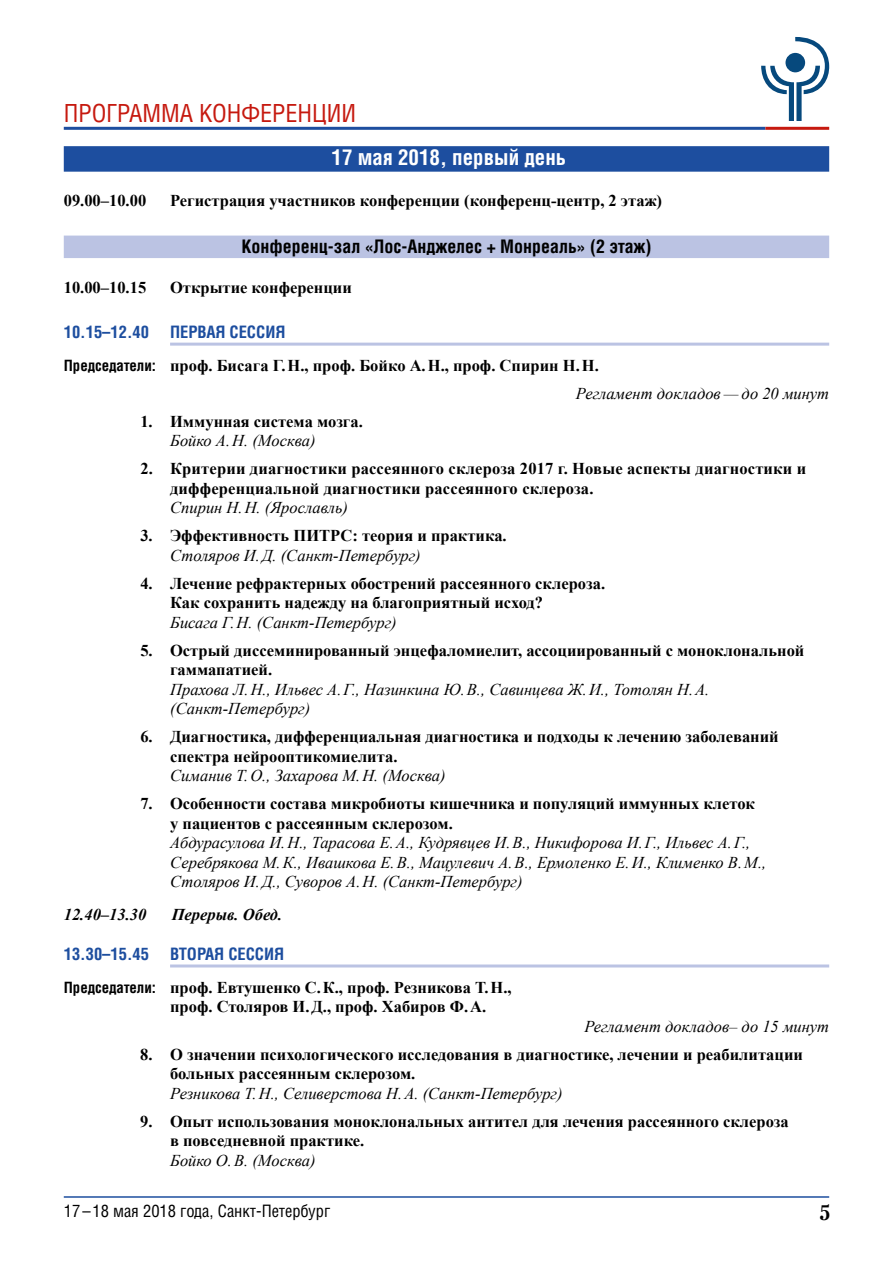
<style>
.page{position:relative;width:893px;height:1263px;background:#fff}
.page>*{position:absolute;margin:0;border:0;box-sizing:border-box;transform-origin:0 0}
.t1{font:24px "DP Letterica Condensed";color:#c6190f}
.t2{font:700 21px "DP Letterica Condensed";color:#fff}
.t3{font:700 21px "DP Petersburg";color:#000}
.t4{font:700 18px "DP Letterica Condensed";color:#000}
.t5{font:700 16.5px/19.5px "Times New Roman";color:#000}
.t6{font:italic 16.5px/19.5px "Times New Roman";color:#000}
.t7{font:700 16.5px "DP Letterica Condensed";color:#1d4e9f}
.t8{font:16.5px "DP Letterica Condensed";color:#000}
.t9{font:italic 700 16.5px "Times New Roman";color:#000}
.s1{font-family:"DP Letterica Condensed";font-size:15px}
.s2{font-weight:400;font-style:italic}
</style>
<div class="page">
<svg style="left:761px;top:37px;width:68px;height:83px"></svg>
<hr style="left:64px;top:127px;width:701px;height:3px;background:#1d4e9f">
<hr style="left:765px;top:127px;width:64px;height:3px;background:#c6190f">
<hr style="left:64px;top:1196px;width:765px;height:2px;background:#1d4e9f">
<div style="left:64px;top:146px;width:765px;height:26px;background:#1d4e9f"></div>
<div style="left:64px;top:236px;width:765px;height:22px;background:#bbc3e3"></div>
<hr style="left:170px;top:343px;width:659px;height:3px;background:#bbc3e3">
<hr style="left:170px;top:964px;width:659px;height:3px;background:#bbc3e3">
<h1 class="t1" style="left:64px;top:99px;width:294px">ПРОГРАММА КОНФЕРЕНЦИИ</h1>
<p class="t2" style="left:332px;top:145px;width:236px">17 мая 2018, первый день</p>
<p class="t5" style="left:64px;top:190px;width:84px">09.00–10.00</p>
<p class="t5" style="left:170px;top:190px;width:494px">Регистрация участников конференции (конференц-центр, 2 этаж)</p>
<p class="t4" style="left:241px;top:235px;width:412px">Конференц-зал «Лос-Анджелес + Монреаль» (2 этаж)</p>
<p class="t5" style="left:64px;top:278px;width:84px">10.00–10.15</p>
<p class="t5" style="left:170px;top:278px;width:183px">Открытие конференции</p>
<p class="t7" style="left:64px;top:322px;width:87px">10.15–12.40</p>
<p class="t7" style="left:170px;top:322px;width:117px">Первая сессия</p>
<p class="t5" style="left:576px;top:351px;width:255px;line-height:28px;text-indent:-512px"><span class="s1">Председатели:</span> проф. Бисага Г. Н., проф. Бойко А. Н., проф. Спирин Н. Н.<br><span class="s2">Регламент докладов — до 20 минут</span></p>
<p class="t5" style="left:140px;top:411px;width:224px">1. Иммунная система мозга.</p>
<p class="t6" style="left:170px;top:430px;width:147px">Бойко А.Н. (Москва)</p>
<p class="t5" style="left:170px;top:458px;width:638px;text-indent:-30px">2. Критерии диагностики рассеянного склероза 2017 г. Новые аспекты диагностики и дифференциальной диагностики рассеянного склероза.</p>
<p class="t6" style="left:170px;top:497px;width:179px">Спирин Н.Н. (Ярославль)</p>
<p class="t5" style="left:140px;top:525px;width:368px">3. Эффективность ПИТРС: теория и практика.</p>
<p class="t6" style="left:170px;top:545px;width:252px">Столяров И.Д. (Санкт-Петербург)</p>
<p class="t5" style="left:170px;top:573px;width:436px;text-indent:-30px">4. Лечение рефрактерных обострений рассеянного склероза.<br>Как сохранить надежду на благоприятный исход?</p>
<p class="t6" style="left:170px;top:612px;width:228px">Бисага Г.Н. (Санкт-Петербург)</p>
<p class="t5" style="left:170px;top:640px;width:636px;text-indent:-30px">5. Острый диссеминированный энцефаломиелит, ассоциированный с моноклональной гаммапатией.</p>
<p class="t6" style="left:170px;top:679px;width:541px">Прахова Л.Н., Ильвес А.Г., Назинкина Ю.В., Савинцева Ж.И., Тотолян Н.А. (Санкт-Петербург)</p>
<p class="t5" style="left:170px;top:726px;width:610px;text-indent:-30px">6. Диагностика, дифференциальная диагностика и подходы к лечению заболеваний спектра нейрооптикомиелита.</p>
<p class="t6" style="left:170px;top:765px;width:277px">Симанив Т.О., Захарова М.Н. (Москва)</p>
<p class="t5" style="left:170px;top:793px;width:586px;text-indent:-30px">7. Особенности состава микробиоты кишечника и популяций иммунных клеток у пациентов с рассеянным склерозом.</p>
<p class="t6" style="left:170px;top:832px;width:597px">Абдурасулова И.Н., Тарасова Е.А., Кудрявцев И.В., Никифорова И.Г., Ильвес А.Г.,<br>Серебрякова М.К., Ивашкова Е.В., Мацулевич А.В., Ермоленко Е.И., Клименко В.М.,<br>Столяров И.Д., Суворов А.Н. (Санкт-Петербург)</p>
<p class="t9" style="left:64px;top:902px;width:84px">12.40–13.30</p>
<p class="t9" style="left:172px;top:902px;width:112px">Перерыв. Обед.</p>
<p class="t7" style="left:64px;top:944px;width:96px">13.30–15.45 Вт</p>
<p class="t7" style="left:187px;top:944px;width:99px">орая сессия</p>
<p class="t5" style="left:170px;top:977px;width:343px;text-indent:-106px"><span class="s1">Председатели:</span> проф. Евтушенко С. К., проф. Резникова Т. Н., проф. Столяров И. Д., проф. Хабиров Ф. А.</p>
<p class="t6" style="left:584px;top:1016px;width:246px">Регламент докладов– до 15 минут</p>
<p class="t5" style="left:170px;top:1044px;width:634px;text-indent:-30px">8. О значении психологического исследования в диагностике, лечении и реабилитации больных рассеянным склерозом.</p>
<p class="t6" style="left:170px;top:1083px;width:394px">Резникова Т.Н., Селиверстова Н.А. (Санкт-Петербург)</p>
<p class="t5" style="left:170px;top:1111px;width:620px;text-indent:-30px">9. Опыт использования моноклональных антител для лечения рассеянного склероза в повседневной практике.</p>
<p class="t6" style="left:170px;top:1150px;width:147px">Бойко О.В. (Москва)</p>
<p class="t8" style="left:64px;top:1201px;width:268px">17 – 18 мая 2018 года, Санкт-Петербург</p>
<p class="t3" style="left:819px;top:1199px;width:13px">5</p>
</div>
